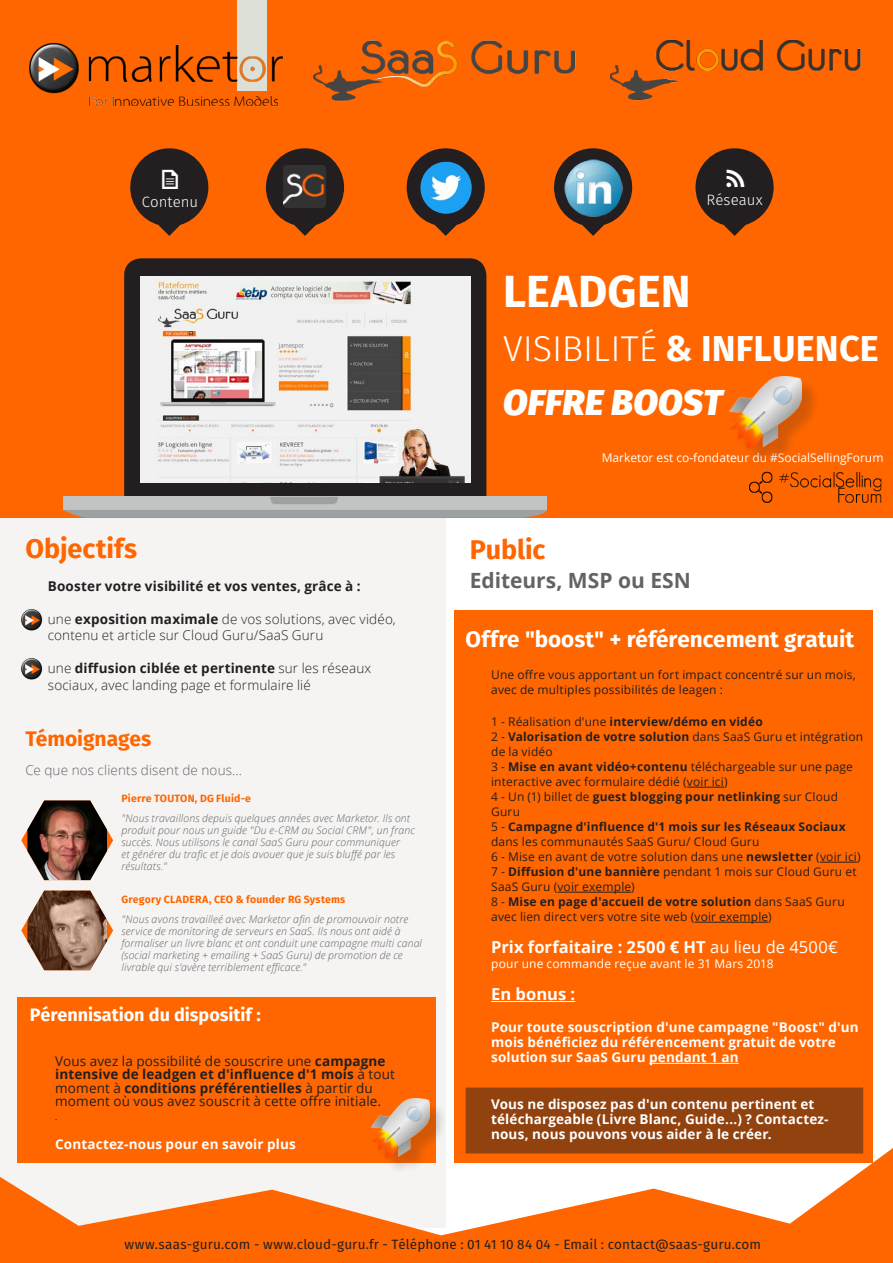
<style>
.page{position:relative;width:893px;height:1263px;background:#fff}
.page>*{position:absolute;margin:0;border:0;box-sizing:border-box;transform-origin:0 0}
.t1{font:700 45px "Fira Sans";letter-spacing:.005em;color:#fff}
.t2{font:300 36px/54px "Fira Sans";color:#fff}
.t3{font:31.5px "Modern Pictograms";color:#fff}
.t4{font:700 27px "Fira Sans";color:#f60}
.t5{font:700 22.5px "Fira Sans";color:#fff}
.t6{font:700 21px "Open Sans";color:#636366}
.t7{font:700 21px "Fira Sans";letter-spacing:-.005em;color:#f60}
.t8{font:700 18px "Fira Sans";color:#fff}
.t9{font:700 16.5px "Open Sans";color:#fff}
.t10{font:300 15px "Fira Sans";letter-spacing:.005em;color:#fff}
.t11{font:700 13.5px/15px "Open Sans";letter-spacing:.01em;color:#fff}
.t12{font:13.5px/13.5px "Open Sans";letter-spacing:.01em;color:#231f20}
.t13{font:300 13.5px/16.5px "Open Sans";letter-spacing:.01em;color:#231f20}
.t14{font:13.5px "Fira Sans";letter-spacing:.005em;color:#231f20}
.t15{font:700 13.5px "Open Sans";letter-spacing:.01em;color:#231f20}
.t16{font:300 13.5px "Open Sans";letter-spacing:.01em;color:#636366}
.t17{font:12px/15px "Open Sans";letter-spacing:.015em;color:#231f20}
.t18{font:12px "Open Sans";color:#fff}
.t19{font:italic 300 10.5px/12px "Open Sans";letter-spacing:.015em;color:#636366}
.t20{font:700 10.5px "Fira Sans";letter-spacing:.02em;color:#f60}
.s1{font-weight:700}
.s2{font-weight:300;font-style:italic}
.s3{font-weight:800;font-style:italic}
.s4{font-weight:400}
</style>
<div class="page">
<div style="left:0;top:388px;width:446px;height:840px;background:#f5f4f3"></div>
<div style="left:454px;top:610px;width:419px;height:553px;background:#f60"></div>
<div style="left:0;top:0;width:893px;height:518px;background:#f60"></div>
<div style="left:237px;top:0;width:30px;height:91px;background:#dcdfd5"></div>
<img style="left:28px;top:42px;width:256px;height:65px">
<div style="left:17px;top:997px;width:419px;height:166px;background:#f60"></div>
<svg style="left:124px;top:258px;width:362px;height:239px;fill:#231f20"></svg>
<img style="left:141px;top:276px;width:330px;height:207px">
<div style="left:63px;top:497px;width:484px;height:13px;background:#c2c3c3"></div>
<svg style="left:270px;top:497px;width:68px;height:7px"></svg>
<svg style="left:63px;top:510px;width:484px;height:8px"></svg>
<svg style="left:130px;top:148px;width:78px;height:88px"></svg>
<svg style="left:266px;top:148px;width:78px;height:88px"></svg>
<svg style="left:21px;top:830px;width:92px;height:21px"></svg>
<img style="left:27px;top:800px;width:80px;height:80px">
<svg style="left:21px;top:920px;width:92px;height:21px"></svg>
<img style="left:27px;top:891px;width:80px;height:79px">
<svg style="left:0;top:1138px;width:893px;height:125px;fill:#f60"></svg>
<img style="left:283px;top:165px;width:43px;height:43px">
<img style="left:748px;top:471px;width:134px;height:33px">
<img style="left:21px;top:609px;width:22px;height:22px">
<img style="left:21px;top:658px;width:22px;height:22px">
<img style="left:313px;top:40px;width:263px;height:62px">
<svg style="left:695px;top:148px;width:79px;height:88px"></svg>
<div style="left:466px;top:1088px;width:396px;height:65px;background:#91420f"></div>
<svg style="left:554px;top:148px;width:78px;height:88px"></svg>
<img style="left:564px;top:158px;width:59px;height:60px">
<svg style="left:407px;top:148px;width:78px;height:88px"></svg>
<img style="left:413px;top:154px;width:66px;height:66px">
<img style="left:609px;top:39px;width:252px;height:62px">
<hr style="left:687px;top:787px;width:37px;height:1px;background:#231f20">
<hr style="left:820px;top:862px;width:37px;height:1px;background:#231f20">
<hr style="left:557px;top:892px;width:74px;height:1px;background:#231f20">
<hr style="left:694px;top:922px;width:74px;height:1px;background:#231f20">
<hr style="left:491px;top:1001px;width:84px;height:1px;background:#fff">
<hr style="left:649px;top:1063px;width:90px;height:1px;background:#fff">
<div style="left:733px;top:379px;width:87px;height:88px;background:#231f20;opacity:.2"></div>
<img style="left:729px;top:376px;width:72px;height:74px">
<div style="left:374px;top:1101px;width:74px;height:74px;background:#231f20;opacity:.2"></div>
<img style="left:370px;top:1099px;width:59px;height:59px">
<p class="t3" style="left:159px;top:164px;width:24px">K</p>
<p class="t10" style="left:142px;top:191px;width:58px">Contenu</p>
<p class="t4" style="left:26px;top:526px;width:113px">Objectifs</p>
<p class="t15" style="left:48px;top:576px;width:314px">Booster votre visibilité et vos ventes, grâce à :</p>
<p class="t13" style="left:48px;top:610px;width:350px">une <span class="s1">exposition maximale</span> de vos solutions, avec vidéo, contenu et article sur Cloud Guru/SaaS Guru</p>
<p class="t13" style="left:48px;top:660px;width:325px">une <span class="s1">diffusion ciblée et pertinente</span> sur les réseaux sociaux, avec landing page et formulaire lié</p>
<p class="t7" style="left:25px;top:721px;width:127px">Témoignages</p>
<p class="t16" style="left:25px;top:761px;width:218px">Ce que nos clients disent de nous...</p>
<p class="t20" style="left:122px;top:789px;width:131px">Pierre TOUTON, DG Fluid-e</p>
<p class="t19" style="left:122px;top:812px;width:295px">"Nous travaillons depuis quelques années avec Marketor. Ils ont produit pour nous un guide "Du e-CRM au Social CRM", un franc succès. Nous utilisons le canal SaaS Guru pour communiquer<br>et générer du trafic et je dois avouer que je suis bluffé par les résultats."</p>
<p class="t20" style="left:122px;top:890px;width:225px">Gregory CLADERA, CEO &amp; founder RG Systems</p>
<p class="t19" style="left:122px;top:913px;width:302px">"Nous avons travailleé avec Marketor afin de promouvoir notre service de monitoring de serveurs en SaaS. Ils nous ont aidé à formaliser un livre blanc et ont conduit une campagne multi canal (social marketing + emailing + SaaS Guru) de promotion de ce livrable qui s’avère terriblement efficace."</p>
<p class="t8" style="left:30px;top:1000px;width:232px">Pérennisation du dispositif :</p>
<p class="t12" style="left:55px;top:1053px;width:341px">Vous avez la possibilité de souscrire une <span class="s1">campagne intensive de leadgen et d'influence d'1 mois</span> à tout moment à <span class="s1">conditions préférentielles</span> à partir du moment où vous avez souscrit à cette offre initiale.<br><span class="s2">.</span></p>
<p class="t11" style="left:55px;top:1136px;width:242px">Contactez-nous pour en savoir plus</p>
<p class="t3" style="left:723px;top:162px;width:24px">^</p>
<p class="t10" style="left:706px;top:189px;width:58px">Réseaux</p>
<p class="t1" style="left:503px;top:253px;width:189px">LEADGEN</p>
<p class="t2" style="left:503px;top:321px;width:377px">VISIBILITÉ <span class="s1">&amp; INFLUENCE<br></span><span class="s3">OFFRE BOOST</span></p>
<p class="t18" style="left:602px;top:450px;width:283px">Marketor est co-fondateur du #SocialSellingForum</p>
<p class="t4" style="left:470px;top:527px;width:77px">Public</p>
<p class="t6" style="left:470px;top:566px;width:223px">Editeurs, MSP ou ESN</p>
<p class="t5" style="left:466px;top:620px;width:390px">Offre "boost" + référencement gratuit</p>
<p class="t17" style="left:491px;top:667px;width:366px">Une offre vous apportant un fort impact concentré sur un mois, avec de multiples possibilités de leagen :</p>
<p class="t17" style="left:491px;top:714px;width:374px">1 - Réalisation d'une <span class="s1">interview/démo en vidéo<br></span>2 - <span class="s1">Valorisation de votre solution</span> dans SaaS Guru et intégration de la vidéo<br>3 - <span class="s1">Mise en avant vidéo+contenu</span> téléchargeable sur une page interactive avec formulaire dédié (voir ici)<br>4 - Un (1) billet de <span class="s1">guest blogging pour netlinking</span> sur Cloud Guru<br>5 - <span class="s1">Campagne d'influence d'1 mois sur les Réseaux Sociaux </span>dans les communautés SaaS Guru/ Cloud Guru<br>6 - Mise en avant de votre solution dans une <span class="s1">newsletter</span> (voir ici)<br>7 - <span class="s1">Diffusion d'une bannière</span> pendant 1 mois sur Cloud Guru et SaaS Guru (voir exemple)<br>8 - <span class="s1">Mise en page d'accueil de votre solution</span> dans SaaS Guru avec lien direct vers votre site web (voir exemple)</p>
<p class="t9" style="left:491px;top:936px;width:348px">Prix forfaitaire : 2500 € HT <span class="s4">au lieu de 4500€</span></p>
<p class="t18" style="left:491px;top:956px;width:284px">pour une commande reçue avant le 31 Mars 2018</p>
<p class="t9" style="left:491px;top:983px;width:86px">En bonus :</p>
<p class="t11" style="left:491px;top:1019px;width:369px">Pour toute souscription d'une campagne "Boost" d'un mois bénéficiez du référencement gratuit de votre solution sur SaaS Guru pendant 1 an</p>
<p class="t11" style="left:491px;top:1096px;width:339px">Vous ne disposez pas d'un contenu pertinent et téléchargeable (Livre Blanc, Guide...) ? Contactez&shy;nous, nous pouvons vous aider à le créer.</p>
<p class="t14" style="left:124px;top:1234px;width:638px">www.saas-guru.com - www.cloud-guru.fr - Téléphone : 01 41 10 84 04 - Email : contact@saas-guru.com</p>
</div>
